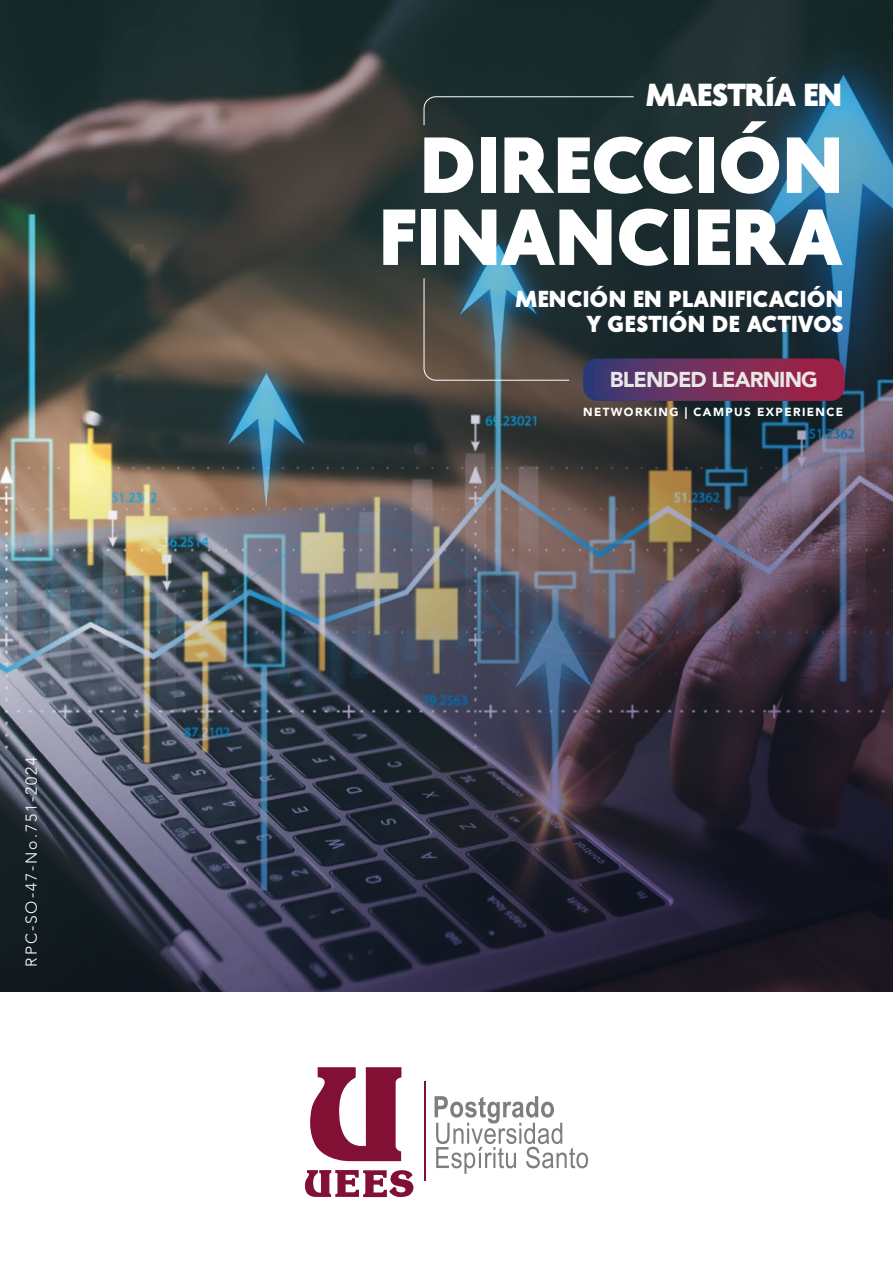
<style>
.page{position:relative;width:893px;height:1263px;background:#fff}
.page>*{position:absolute;margin:0;border:0;box-sizing:border-box;transform-origin:0 0}
.t1{font:800 77.4px/72px "Creo";letter-spacing:.01em;color:#fff;text-align:center}
.t2{font:800 31.05px "Creo";letter-spacing:-.025em;color:#fff}
.t3{font:800 22.5px/25.5px "Creo";letter-spacing:.02em;color:#fff;text-align:right}
.t4{font:900 21.3px "Avenir LT Std";letter-spacing:-.04em;color:#e8e7e5}
.t5{font:300 15.75px "Avenir";letter-spacing:.12em;color:#fff}
.t6{font:900 11.7px "Avenir LT Std";letter-spacing:.12em;color:#fff}
</style>
<div class="page">
<img style="left:0;top:0;width:893px;height:991px">
<hr style="left:424px;top:1082px;width:1px;height:99px;background:#820f34">
<svg style="left:435px;top:1096px;width:153px;height:78px"></svg>
<svg style="left:310px;top:1067px;width:91px;height:94px"></svg>
<svg style="left:304px;top:1170px;width:110px;height:27px"></svg>
<div style="left:583px;top:359px;width:42px;height:42px;background:#293976;border-radius:14px"></div>
<div style="left:594px;top:359px;width:42px;height:42px;background:#363874;border-radius:14px"></div>
<div style="left:604px;top:359px;width:42px;height:42px;background:#403872;border-radius:14px"></div>
<div style="left:614px;top:359px;width:43px;height:42px;background:#49376f;border-radius:14px"></div>
<div style="left:625px;top:359px;width:42px;height:42px;background:#50376d;border-radius:14px"></div>
<div style="left:635px;top:359px;width:43px;height:42px;background:#56366b;border-radius:14px"></div>
<div style="left:646px;top:359px;width:42px;height:42px;background:#5c3569;border-radius:14px"></div>
<div style="left:656px;top:359px;width:42px;height:42px;background:#623567;border-radius:14px"></div>
<div style="left:667px;top:359px;width:42px;height:42px;background:#673464;border-radius:14px"></div>
<div style="left:677px;top:359px;width:42px;height:42px;background:#6b3262;border-radius:14px"></div>
<div style="left:688px;top:359px;width:42px;height:42px;background:#70325f;border-radius:14px"></div>
<div style="left:698px;top:359px;width:42px;height:42px;background:#74315d;border-radius:14px"></div>
<div style="left:708px;top:359px;width:43px;height:42px;background:#78305b;border-radius:14px"></div>
<div style="left:719px;top:359px;width:42px;height:42px;background:#7c2e58;border-radius:14px"></div>
<div style="left:729px;top:359px;width:42px;height:42px;background:#812d56;border-radius:14px"></div>
<div style="left:740px;top:359px;width:42px;height:42px;background:#852c54;border-radius:14px"></div>
<div style="left:761px;top:359px;width:42px;height:42px;background:#8c284f;border-radius:14px"></div>
<div style="left:771px;top:359px;width:42px;height:42px;background:#90274d;border-radius:14px"></div>
<div style="left:781px;top:359px;width:43px;height:42px;background:#94244a;border-radius:14px"></div>
<div style="left:792px;top:359px;width:42px;height:42px;background:#982248;border-radius:14px"></div>
<div style="left:802px;top:359px;width:43px;height:42px;background:#9c1f45;border-radius:14px"></div>
<svg style="left:423px;top:277px;width:147px;height:104px;background:#4b5759"></svg>
<svg style="left:423px;top:96px;width:212px;height:30px;background:#233535"></svg>
<p class="t5" style="left:22px;top:966px;width:212px;rotate:-90deg">RPC-SO-47-No.751-2024</p>
<h2 class="t2" style="left:645px;top:77px;width:198px">MAESTRÍA EN</h2>
<h1 class="t1" style="left:379px;top:128px;width:465px">DIRECCIÓN<br>FINANCIERA</h1>
<p class="t3" style="left:515px;top:286px;width:330px">MENCIÓN EN PLANIFICACIÓN<br>Y GESTIÓN DE ACTIVOS</p>
<p class="t4" style="left:610px;top:367px;width:210px">BLENDED LEARNING</p>
<p class="t6" style="left:583px;top:404px;width:261px">NETWORKING | CAMPUS EXPERIENCE</p>
</div>
